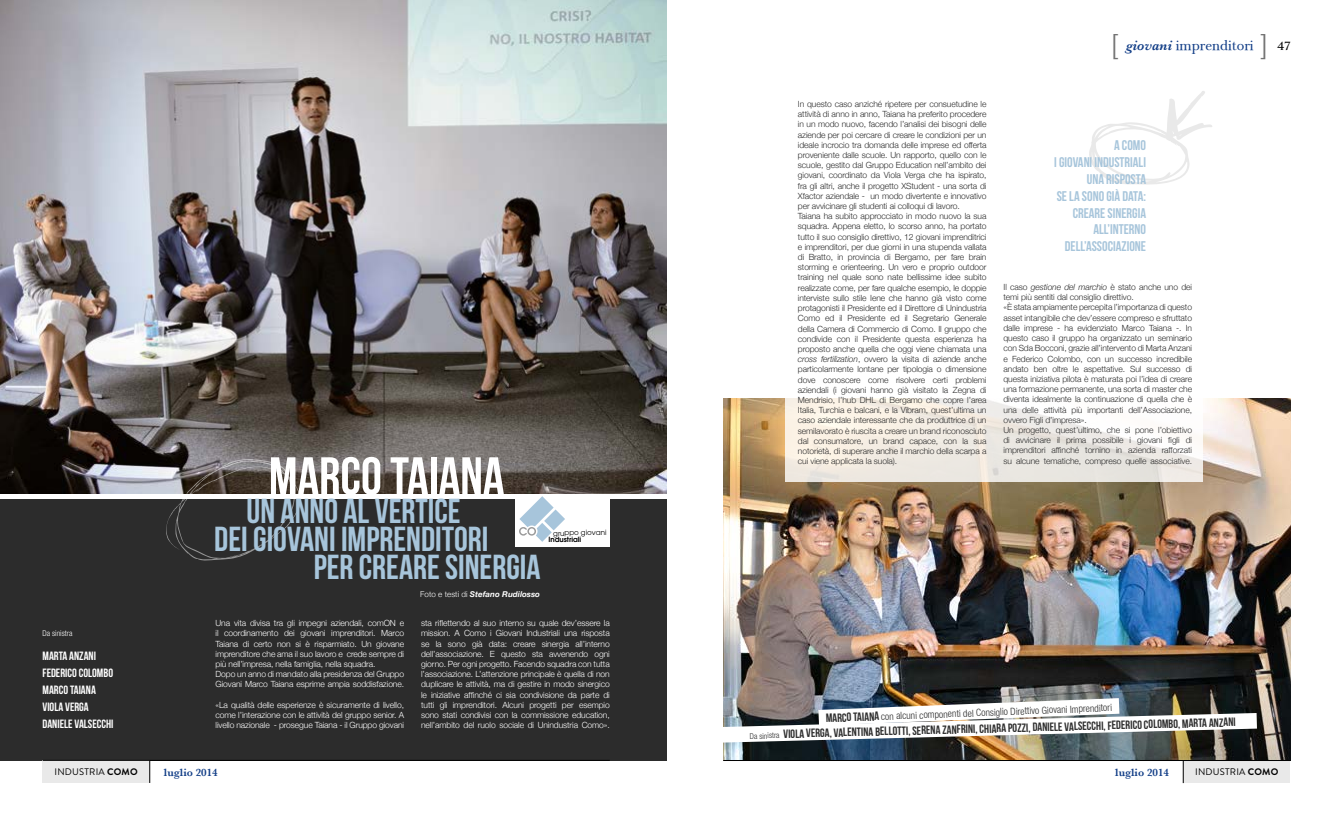
<style>
.page{position:relative;width:1333px;height:817px;background:#fff}
.page>*{position:absolute;margin:0;border:0;box-sizing:border-box;transform-origin:0 0}
.t1{font:53px "Bebas Neue";color:#fff}
.t2{font:34.7px "Bebas Neue";color:#a7c5db}
.t3{font:14px/16.8px "Bebas Neue";color:#a7c5db;text-align:right}
.t4{font:14px "Baskerville Classico";color:#123e87}
.t5{font:12px "Bebas Neue";color:#2c2c2c}
.t6{font:12px/17px "Bebas Neue";color:#fff}
.t7{font:600 11px "Baskerville";color:#123e87}
.t8{font:700 11px "Trajan";color:#000}
.t9{font:300 condensed 10px "Helvetica Neue";color:#2c2c2c}
.t10{font:9.5px "Brandon Grotesque";letter-spacing:.02em;color:#000}
.t11{font:300 8.5px/10.2px "Helvetica Neue";letter-spacing:-.01em;color:#2c2c2c}
.t12{font:300 8.5px/10.2px "Helvetica Neue";letter-spacing:-.01em;color:#fff;text-align:justify}
.t13{font:italic 700 8px "Helvetica Neue";letter-spacing:.005em;color:#fff}
.t14{font:300 condensed 8px "Helvetica Neue";color:#fff}
.t15{font:7.1px "Avant Garde";letter-spacing:-.005em;color:#000}
.t16{font:600 7.1px "Avant Garde";color:#000}
.s1{font-weight:300;font-style:normal}
.s2{font-style:italic}
.s3{font-family:"Helvetica Neue";font-weight:300;font-size:27.8px;color:#727272}
.s4{font-family:"Baskerville";font-weight:600;font-style:italic}
.s5{font-family:"Bebas Neue";font-weight:400;font-stretch:normal;font-size:12px}
.s6{font-weight:700}
</style>
<div class="page">
<img style="left:723px;top:398px;width:567px;height:362px">
<svg style="left:784px;top:398px;width:418px;height:83px;fill:#f1ece4"></svg>
<div style="left:0;top:498px;width:666px;height:262px;background:#2c2c2c"></div>
<img style="left:0;top:0;width:666px;height:494px">
<svg style="left:163px;top:458px;width:141px;height:102px"></svg>
<svg style="left:1089px;top:91px;width:123px;height:94px"></svg>
<div style="left:43px;top:760px;width:107px;height:22px;background:#e9e9e9"></div>
<svg style="left:149px;top:761px;width:1px;height:21px"></svg>
<hr style="left:43px;top:760px;width:566px;height:1px;background:#000">
<div style="left:1183px;top:760px;width:107px;height:23px;background:#e9e9e9"></div>
<hr style="left:723px;top:760px;width:567px;height:1px;background:#000">
<svg style="left:1182px;top:761px;width:1px;height:22px"></svg>
<div style="left:515px;top:495px;width:95px;height:51px;background:#fff"></div>
<svg style="left:519px;top:496px;width:46px;height:45px"></svg>
<img style="left:723px;top:698px;width:533px;height:44px">
<p class="t14" style="left:43px;top:628px;width:31px">Da sinistra</p>
<h3 class="t6" style="left:43px;top:647px;width:72px">MARTA ANZANI<br>FEDERICO COLOMBO<br>MARCO TAIANA<br>VIOLA VERGA<br>DANIELE VALSECCHI</h3>
<h1 class="t1" style="left:269px;top:447px;width:237px">MARCO TAIANA</h1>
<h2 class="t2" style="left:246px;top:492px;width:215px">UN ANNO AL VERTICE</h2>
<h2 class="t2" style="left:214px;top:520px;width:276px">DEI GIOVANI IMPRENDITORI</h2>
<h2 class="t2" style="left:314px;top:548px;width:228px">PER CREARE SINERGIA</h2>
<p class="t13" style="left:420px;top:589px;width:121px"><span class="s1">Foto e testi di</span> Stefano Rudilosso</p>
<p class="t15" style="left:553px;top:528px;width:55px">gruppo giovani</p>
<p class="t16" style="left:548px;top:534px;width:34px">Industriali</p>
<p class="t12" style="left:215px;top:617px;width:190px;text-align:left">Una vita divisa tra gli impegni aziendali, comON e il coordinamento dei giovani imprenditori. Marco Taiana di certo non si è risparmiato. Un giovane imprenditore che ama il suo lavoro e crede sempre di più nell’impresa, nella famiglia, nella squadra.<br>Dopo un anno di mandato alla presidenza del Gruppo Giovani Marco Taiana esprime ampia soddisfazione.</p>
<p class="t12" style="left:215px;top:699px;width:190px">«La qualità delle esperienze è sicuramente di livello, come l’interazione con le attività del gruppo senior. A livello nazionale - prosegue Taiana - il Gruppo giovani</p>
<p class="t12" style="left:421px;top:617px;width:190px">sta riflettendo al suo interno su quale dev’essere la mission. A Como i Giovani Industriali una risposta se la sono già data: creare sinergia all’interno dell’associazione. E questo sta avvenendo ogni giorno. Per ogni progetto. Facendo squadra con tutta l’associazione. L’attenzione principale è quella di non duplicare le attività, ma di gestire in modo sinergico le iniziative affinché ci sia condivisione da parte di tutti gli imprenditori. Alcuni progetti per esempio sono stati condivisi con la commissione education, nell’ambito del ruolo sociale di Unindustria Como».</p>
<p class="t11" style="left:797px;top:99px;width:190px">In questo caso anziché ripetere per consuetudine le attività di anno in anno, Taiana ha preferito procedere in un modo nuovo, facendo l’analisi dei bisogni delle aziende per poi cercare di creare le condizioni per un ideale incrocio tra domanda delle imprese ed offerta proveniente dalle scuole. Un rapporto, quello con le scuole, gestito dal Gruppo Education nell’ambito dei giovani, coordinato da Viola Verga che ha ispirato, fra gli altri, anche il progetto XStudent - una sorta di Xfactor aziendale - un modo divertente e innovativo per avvicinare gli studenti ai colloqui di lavoro.<br>Taiana ha subito approcciato in modo nuovo la sua squadra. Appena eletto, lo scorso anno, ha portato tutto il suo consiglio direttivo, 12 giovani imprenditrici e imprenditori, per due giorni in una stupenda vallata di Bratto, in provincia di Bergamo, per fare brain storming e orienteering. Un vero e proprio outdoor training nel quale sono nate bellissime idee subito realizzate come, per fare qualche esempio, le doppie interviste sullo stile Iene che hanno già visto come protagonisti il Presidente ed il Direttore di Unindustria Como ed il Presidente ed il Segretario Generale della Camera di Commercio di Como. Il gruppo che condivide con il Presidente questa esperienza ha proposto anche quella che oggi viene chiamata una <span class="s2">cross fertilization</span>, ovvero la visita di aziende anche particolarmente lontane per tipologia o dimensione dove conoscere come risolvere certi problemi aziendali (i giovani hanno già visitato la Zegna di Mendrisio, l’hub DHL di Bergamo che copre l’area Italia, Turchia e balcani, e la Vibram, quest’ultima un caso aziendale interessante che da produttrice di un semilavorato è riuscita a creare un brand riconosciuto dal consumatore, un brand capace, con la sua notorietà, di superare anche il marchio della scarpa a cui viene applicata la suola).</p>
<h3 class="t4" style="left:1111px;top:36px;width:157px"><span class="s3">[</span> <span class="s4">giovani</span> imprenditori <span class="s3">]</span></h3>
<p class="t8" style="left:1276px;top:39px;width:15px">47</p>
<h3 class="t3" style="left:1054px;top:137px;width:93px">A COMO<br>I GIOVANI INDUSTRIALI<br>UNA RISPOSTA<br>SE LA SONO GIÀ DATA:<br>CREARE SINERGIA<br>ALL’INTERNO<br>DELL’ASSOCIAZIONE</h3>
<p class="t11" style="left:1003px;top:282px;width:190px">Il caso <span class="s2">gestione del marchio</span> è stato anche uno dei temi più sentiti dal consiglio direttivo.<br>«È stata ampiamente percepita l’importanza di questo asset intangibile che dev’essere compreso e sfruttato dalle imprese - ha evidenziato Marco Taiana -. In questo caso il gruppo ha organizzato un seminario con Sda Bocconi, grazie all’intervento di Marta Anzani e Federico Colombo, con un successo incredibile andato ben oltre le aspettative. Sul successo di questa iniziativa pilota è maturata poi l’idea di creare una formazione permanente, una sorta di master che diventa idealmente la continuazione di quella che è una delle attività più importanti dell’Associazione, ovvero Figli d’impresa».<br>Un progetto, quest’ultimo, che si pone l’obiettivo di avvicinare il prima possibile i giovani figli di imprenditori affinché tornino in azienda rafforzati su alcune tematiche, compreso quelle associative.</p>
<p class="t9" style="left:825px;top:712px;width:288px;rotate:-2deg"><span class="s5">MARCO TAIANA</span> con alcuni componenti del Consiglio Direttivo Giovani Imprenditori</p>
<h3 class="t5" style="left:749px;top:725px;width:487px;rotate:-1deg"><sub>Da</sub> <sub>sinistra</sub> VIOLA VERGA, VALENTINA BELLOTTI, SERENA ZANFRINI, CHIARA POZZI, DANIELE VALSECCHI, FEDERICO COLOMBO, MARTA ANZANI</h3>
<p class="t10" style="left:54px;top:765px;width:85px">INDUSTRIA <span class="s6">COMO</span></p>
<p class="t7" style="left:164px;top:765px;width:55px">luglio 2014</p>
<p class="t7" style="left:1115px;top:766px;width:55px">luglio 2014</p>
<p class="t10" style="left:1195px;top:765px;width:85px">INDUSTRIA <span class="s6">COMO</span></p>
</div>
